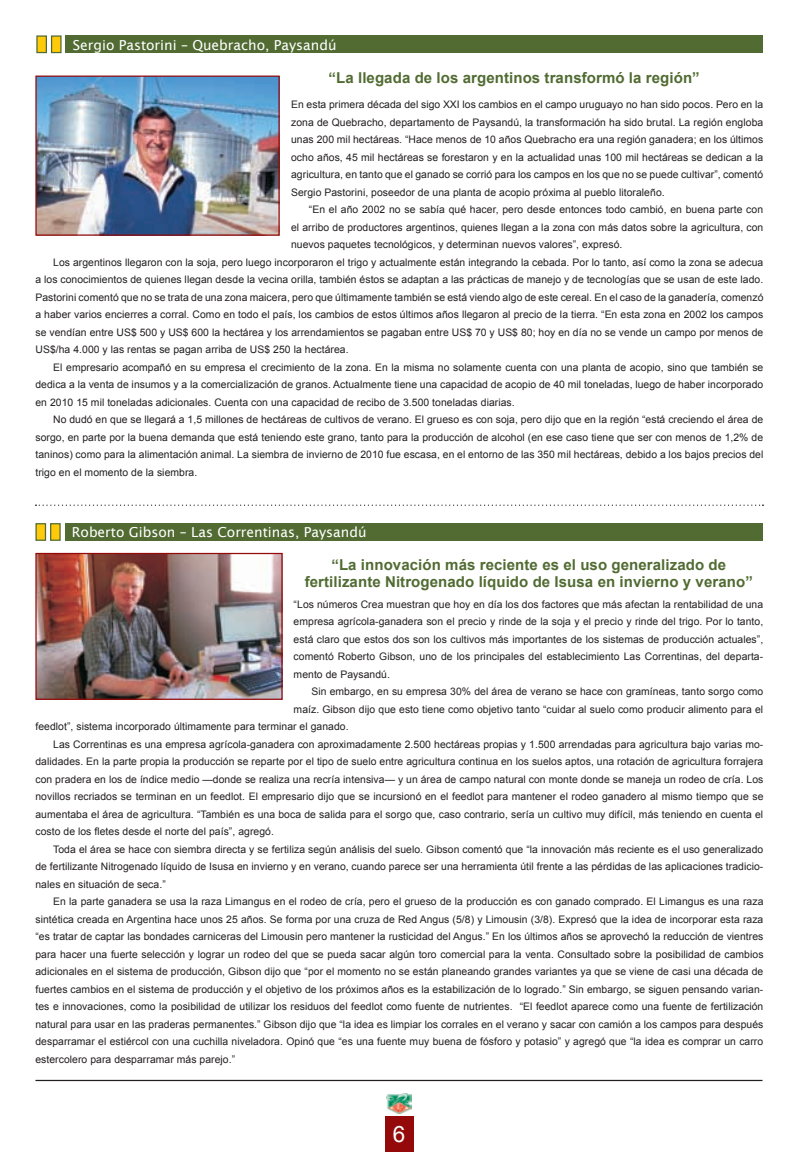
<style>
.page{position:relative;width:798px;height:1152px;background:#fff}
.page>*{position:absolute;margin:0;border:0;box-sizing:border-box;transform-origin:0 0}
.t1{font:22.5px "Arial";color:#fff}
.textosinsangia{font:700 15px/17.5px "Arial";letter-spacing:.005em;color:#516b32;text-align:center}
.COLGADO1{font:13.75px "Lucida Sans";color:#fff}
.texto{font:10.38px/17.5px "Arial";letter-spacing:.005em;color:#231f20;text-align:justify}
</style>
<div class="page">
<div style="left:66px;top:35px;width:696px;height:18px;background:#516b32"></div>
<div style="left:51px;top:35px;width:11px;height:18px;background:#feca0a;border:1px solid #516b32"></div>
<div style="left:36px;top:35px;width:11px;height:18px;background:#feca0a;border:1px solid #516b32"></div>
<img style="left:37px;top:78px;width:240px;height:156px">
<div style="left:35px;top:76px;width:244px;height:160px;border:1px solid #940a0b"></div>
<div style="left:65px;top:523px;width:697px;height:18px;background:#516b32"></div>
<div style="left:50px;top:523px;width:11px;height:18px;background:#feca0a;border:1px solid #516b32"></div>
<div style="left:35px;top:523px;width:11px;height:18px;background:#feca0a;border:1px solid #516b32"></div>
<div style="left:384px;top:1116px;width:29px;height:36px;background:#940a0b"></div>
<svg style="left:35px;top:504px;width:728px;height:2px"></svg>
<img style="left:37px;top:555px;width:243px;height:143px">
<div style="left:35px;top:553px;width:247px;height:147px;border:1px solid #940a0b"></div>
<img style="left:386px;top:1093px;width:25px;height:20px">
<hr style="left:35px;top:1079px;width:727px;height:2px;background:#231f20">
<p class="COLGADO1" style="left:73px;top:37px;width:265px">Sergio Pastorini – Quebracho, Paysandú</p>
<p class="textosinsangia" style="left:328px;top:70px;width:372px">“La llegada de los argentinos transformó la región”</p>
<p class="texto" style="left:291px;top:96px;width:473px">En esta primera década del sigo XXI los cambios en el campo uruguayo no han sido pocos. Pero en la zona de Quebracho, departamento de Paysandú, la transformación ha sido brutal. La región engloba unas 200 mil hectáreas. “Hace menos de 10 años Quebracho era una región ganadera; en los últimos ocho años, 45 mil hectáreas se forestaron y en la actualidad unas 100 mil hectáreas se dedican a la agricultura, en tanto que el ganado se corrió para los campos en los que no se puede cultivar”, comentó Sergio Pastorini, poseedor de una planta de acopio próxima al pueblo litoraleño.</p>
<p class="texto" style="left:291px;top:201px;width:473px;text-indent:18px">“En el año 2002 no se sabía qué hacer, pero desde entonces todo cambió, en buena parte con el arribo de productores argentinos, quienes llegan a la zona con más datos sobre la agricultura, con nuevos paquetes tecnológicos, y determinan nuevos valores”, expresó.</p>
<p class="texto" style="left:35px;top:253px;width:729px;text-indent:18px">Los argentinos llegaron con la soja, pero luego incorporaron el trigo y actualmente están integrando la cebada. Por lo tanto, así como la zona se adecua a los conocimientos de quienes llegan desde la vecina orilla, también éstos se adaptan a las prácticas de manejo y de tecnologías que se usan de este lado.<br>Pastorini comentó que no se trata de una zona maicera, pero que últimamente también se está viendo algo de este cereal. En el caso de la ganadería, comenzó a haber varios encierres a corral. Como en todo el país, los cambios de estos últimos años llegaron al precio de la tierra. “En esta zona en 2002 los campos se vendían entre US$ 500 y US$ 600 la hectárea y los arrendamientos se pagaban entre US$ 70 y US$ 80; hoy en día no se vende un campo por menos de US$/ha 4.000 y las rentas se pagan arriba de US$ 250 la hectárea.</p>
<p class="texto" style="left:35px;top:358px;width:729px;text-indent:18px">El empresario acompañó en su empresa el crecimiento de la zona. En la misma no solamente cuenta con una planta de acopio, sino que también se dedica a la venta de insumos y a la comercialización de granos. Actualmente tiene una capacidad de acopio de 40 mil toneladas, luego de haber incorporado en 2010 15 mil toneladas adicionales. Cuenta con una capacidad de recibo de 3.500 toneladas diarias.</p>
<p class="texto" style="left:35px;top:411px;width:729px;text-indent:18px">No dudó en que se llegará a 1,5 millones de hectáreas de cultivos de verano. El grueso es con soja, pero dijo que en la región “está creciendo el área de sorgo, en parte por la buena demanda que está teniendo este grano, tanto para la producción de alcohol (en ese caso tiene que ser con menos de 1,2% de taninos) como para la alimentación animal. La siembra de invierno de 2010 fue escasa, en el entorno de las 350 mil hectáreas, debido a los bajos precios del trigo en el momento de la siembra.</p>
<p class="COLGADO1" style="left:72px;top:524px;width:296px">Roberto Gibson – Las Correntinas, Paysandú</p>
<p class="textosinsangia" style="left:304px;top:556px;width:449px">“La innovación más reciente es el uso generalizado de fertilizante Nitrogenado líquido de Isusa en invierno y verano”</p>
<p class="texto" style="left:293px;top:595px;width:471px">“Los números Crea muestran que hoy en día los dos factores que más afectan la rentabilidad de una empresa agrícola-ganadera son el precio y rinde de la soja y el precio y rinde del trigo. Por lo tanto, está claro que estos dos son los cultivos más importantes de los sistemas de producción actuales”, comentó Roberto Gibson, uno de los principales del establecimiento Las Correntinas, del departa&shy;mento de Paysandú.</p>
<p class="texto" style="left:311px;top:683px;width:453px">Sin embargo, en su empresa 30% del área de verano se hace con gramíneas, tanto sorgo como</p>
<p class="texto" style="left:293px;top:700px;width:471px">maíz. Gibson dijo que esto tiene como objetivo tanto “cuidar al suelo como producir alimento para el</p>
<p class="texto" style="left:35px;top:718px;width:314px">feedlot”, sistema incorporado últimamente para terminar el ganado.</p>
<p class="texto" style="left:35px;top:735px;width:729px;text-indent:18px">Las Correntinas es una empresa agrícola-ganadera con aproximadamente 2.500 hectáreas propias y 1.500 arrendadas para agricultura bajo varias mo&shy;dalidades. En la parte propia la producción se reparte por el tipo de suelo entre agricultura continua en los suelos aptos, una rotación de agricultura forrajera con pradera en los de índice medio —donde se realiza una recría intensiva— y un área de campo natural con monte donde se maneja un rodeo de cría. Los novillos recriados se terminan en un feedlot. El empresario dijo que se incursionó en el feedlot para mantener el rodeo ganadero al mismo tiempo que se aumentaba el área de agricultura. “También es una boca de salida para el sorgo que, caso contrario, sería un cultivo muy difícil, más teniendo en cuenta el costo de los fletes desde el norte del país”, agregó.</p>
<p class="texto" style="left:35px;top:840px;width:729px;text-indent:18px">Toda el área se hace con siembra directa y se fertiliza según análisis del suelo. Gibson comentó que “la innovación más reciente es el uso generalizado de fertilizante Nitrogenado líquido de Isusa en invierno y en verano, cuando parece ser una herramienta útil frente a las pérdidas de las aplicaciones tradicio&shy;nales en situación de seca.”</p>
<p class="texto" style="left:35px;top:893px;width:729px;text-indent:18px">En la parte ganadera se usa la raza Limangus en el rodeo de cría, pero el grueso de la producción es con ganado comprado. El Limangus es una raza sintética creada en Argentina hace unos 25 años. Se forma por una cruza de Red Angus (5/8) y Limousin (3/8). Expresó que la idea de incorporar esta raza “es tratar de captar las bondades carniceras del Limousin pero mantener la rusticidad del Angus.” En los últimos años se aprovechó la reducción de vientres para hacer una fuerte selección y lograr un rodeo del que se pueda sacar algún toro comercial para la venta. Consultado sobre la posibilidad de cambios adicionales en el sistema de producción, Gibson dijo que “por el momento no se están planeando grandes variantes ya que se viene de casi una década de fuertes cambios en el sistema de producción y el objetivo de los próximos años es la estabilización de lo logrado.” Sin embargo, se siguen pensando varian&shy;tes e innovaciones, como la posibilidad de utilizar los residuos del feedlot como fuente de nutrientes. “El feedlot aparece como una fuente de fertilización natural para usar en las praderas permanentes.” Gibson dijo que “la idea es limpiar los corrales en el verano y sacar con camión a los campos para después desparramar el estiércol con una cuchilla niveladora. Opinó que “es una fuente muy buena de fósforo y potasio” y agregó que “la idea es comprar un carro estercolero para desparramar más parejo.”</p>
<p class="t1" style="left:392px;top:1119px;width:14px">6</p>
</div>
